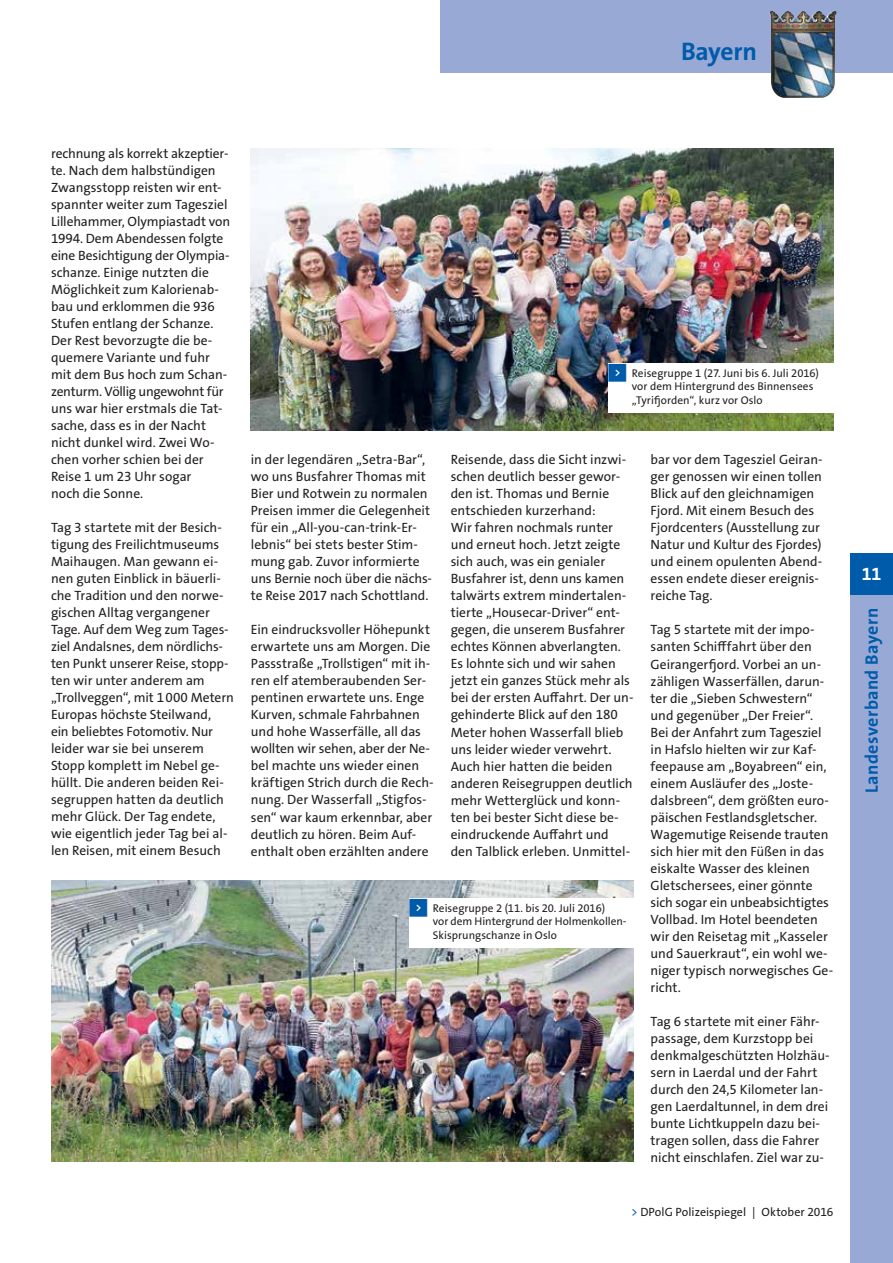
<style>
.page{position:relative;width:893px;height:1263px;background:#fff}
.page>*{position:absolute;margin:0;border:0;box-sizing:border-box;transform-origin:0 0}
.t1{font:700 25.5px "The Sans Os F";letter-spacing:-.01em;color:#005baa}
.t2{font:700 18px "The Sans Os F";letter-spacing:.02em;color:#005baa}
.t3{font:700 18px "The Sans Os F";color:#fff}
.t4{font:13.5px/17px "The Sans Os F";letter-spacing:-.005em;color:#231f20}
.t5{font:12px "The Sans Os F";letter-spacing:.005em;color:#231f20}
.t6{font:11.25px/13.5px "The Sans Os F";color:#231f20}
.s1{font-family:"Top Numbers";color:#005baa}
.s2{color:#005baa}
</style>
<div class="page">
<img style="left:51px;top:880px;width:583px;height:281px">
<img style="left:251px;top:149px;width:582px;height:281px">
<div style="left:608px;top:364px;width:225px;height:49px;background:#fff"></div>
<div style="left:409px;top:899px;width:225px;height:49px;background:#fff"></div>
<div style="left:850px;top:553px;width:43px;height:42px;background:#005baa"></div>
<div style="left:850px;top:595px;width:43px;height:668px;background:#98a9d6"></div>
<div style="left:440px;top:0;width:453px;height:72px;background:#98a9d6"></div>
<img style="left:778px;top:11px;width:54px;height:11px">
<h1 class="t1" style="left:681px;top:35px;width:77px">Bayern</h1>
<p class="t4" style="left:51px;top:145px;width:181px">rechnung als korrekt akzeptier&shy;te. Nach dem halbstündigen<br>Zwangsstopp reisten wir ent&shy;spannter weiter zum Tagesziel<br>Lillehammer, Olympiastadt von<br>1994. Dem Abendessen folgte eine Besichtigung der Olympia&shy;schanze. Einige nutzten die<br>Möglichkeit zum Kalorienab&shy;bau und erklommen die 936<br>Stufen entlang der Schanze.<br>Der Rest bevorzugte die be&shy;quemere Variante und fuhr mit dem Bus hoch zum Schan&shy;zenturm. Völlig ungewohnt für uns war hier erstmals die Tat&shy;sache, dass es in der Nacht nicht dunkel wird. Zwei Wo&shy;chen vorher schien bei der<br>Reise 1 um 23 Uhr sogar<br>noch die Sonne.</p>
<p class="t4" style="left:51px;top:519px;width:184px">Tag 3 startete mit der Besich&shy;tigung des Freilichtmuseums<br>Maihaugen. Man gewann ei&shy;nen guten Einblick in bäuerli&shy;che Tradition und den norwe&shy;gischen Alltag vergangener<br>Tage. Auf dem Weg zum Tages&shy;ziel Andalsnes, dem nördlichs&shy;ten Punkt unserer Reise, stopp&shy;ten wir unter anderem am „Trollveggen“, mit 1000 Metern<br>Europas höchste Steilwand,<br>ein beliebtes Fotomotiv. Nur leider war sie bei unserem<br>Stopp komplett im Nebel ge&shy;hüllt. Die anderen beiden Rei&shy;segruppen hatten da deutlich mehr Glück. Der Tag endete, wie eigentlich jeder Tag bei al&shy;len Reisen, mit einem Besuch</p>
<p class="t6" style="left:632px;top:366px;width:189px;text-indent:-23px"><span class="s1">&lt;</span> Reisegruppe 1 (27. Juni bis 6. Juli 2016) vor dem Hintergrund des Binnensees „Tyrifjorden“, kurz vor Oslo</p>
<p class="t4" style="left:251px;top:451px;width:183px">in der legendären „Setra-Bar“, wo uns Busfahrer Thomas mit<br>Bier und Rotwein zu normalen<br>Preisen immer die Gelegenheit für ein „All-you-can-trink-Er&shy;lebnis“ bei stets bester Stim&shy;mung gab. Zuvor informierte uns Bernie noch über die nächs&shy;te Reise 2017 nach Schottland.</p>
<p class="t4" style="left:251px;top:621px;width:184px">Ein eindrucksvoller Höhepunkt erwartete uns am Morgen. Die<br>Passstraße „Trollstigen“ mit ih&shy;ren elf atemberaubenden Ser&shy;pentinen erwartete uns. Enge<br>Kurven, schmale Fahrbahnen und hohe Wasserfälle, all das wollten wir sehen, aber der Ne&shy;bel machte uns wieder einen kräftigen Strich durch die Rech&shy;nung. Der Wasserfall „Stigfos&shy;sen“ war kaum erkennbar, aber deutlich zu hören. Beim Auf&shy;enthalt oben erzählten andere</p>
<p class="t4" style="left:451px;top:451px;width:184px">Reisende, dass die Sicht inzwi&shy;schen deutlich besser gewor&shy;den ist. Thomas und Bernie entschieden kurzerhand:<br>Wir fahren nochmals runter und erneut hoch. Jetzt zeigte sich auch, was ein genialer<br>Busfahrer ist, denn uns kamen talwärts extrem mindertalen&shy;tierte „Housecar-Driver“ ent&shy;gegen, die unserem Busfahrer echtes Können abverlangten.<br>Es lohnte sich und wir sahen jetzt ein ganzes Stück mehr als bei der ersten Auffahrt. Der un&shy;gehinderte Blick auf den 180<br>Meter hohen Wasserfall blieb uns leider wieder verwehrt.<br>Auch hier hatten die beiden anderen Reisegruppen deutlich mehr Wetterglück und konn&shy;ten bei bester Sicht diese be&shy;eindruckende Auffahrt und den Talblick erleben. Unmittel-</p>
<p class="t4" style="left:651px;top:451px;width:174px">bar vor dem Tagesziel Geiran&shy;ger genossen wir einen tollen<br>Blick auf den gleichnamigen<br>Fjord. Mit einem Besuch des<br>Fjordcenters (Ausstellung zur<br>Natur und Kultur des Fjordes) und einem opulenten Abend&shy;essen endete dieser ereignis&shy;reiche Tag.</p>
<p class="t4" style="left:651px;top:621px;width:184px">Tag 5 startete mit der impo&shy;santen Schifffahrt über den<br>Geirangerfjord. Vorbei an un&shy;zähligen Wasserfällen, darun&shy;ter die „Sieben Schwestern“ und gegenüber „Der Freier“.<br>Bei der Anfahrt zum Tagesziel in Hafslo hielten wir zur Kaf&shy;feepause am „Boyabreen“ ein, einem Ausläufer des „Joste&shy;dalsbreen“, dem größten euro&shy;päischen Festlandsgletscher.<br>Wagemutige Reisende trauten sich hier mit den Füßen in das eiskalte Wasser des kleinen<br>Gletschersees, einer gönnte sich sogar ein unbeabsichtigtes<br>Vollbad. Im Hotel beendeten wir den Reisetag mit „Kasseler und Sauerkraut“, ein wohl we&shy;niger typisch norwegisches Ge&shy;richt.</p>
<p class="t4" style="left:651px;top:1013px;width:181px">Tag 6 startete mit einer Fähr&shy;passage, dem Kurzstopp bei denkmalgeschützten Holzhäu&shy;sern in Laerdal und der Fahrt durch den 24,5 Kilometer lan&shy;gen Laerdaltunnel, in dem drei bunte Lichtkuppeln dazu bei&shy;tragen sollen, dass die Fahrer nicht einschlafen. Ziel war zu-</p>
<p class="t6" style="left:433px;top:901px;width:195px;text-indent:-23px"><span class="s1">&lt;</span> Reisegruppe 2 (11. bis 20. Juli 2016)<br>vor dem Hintergrund der Holmenkollen-<br>Skisprungschanze in Oslo</p>
<p class="t5" style="left:631px;top:1204px;width:204px"><span class="s2">&gt;</span> DPolG Polizeispiegel | Oktober 2016</p>
<h2 class="t3" style="left:862px;top:562px;width:21px">11</h2>
<h2 class="t2" style="left:860px;top:793px;width:187px;rotate:-90deg">Landesverband Bayern</h2>
</div>
